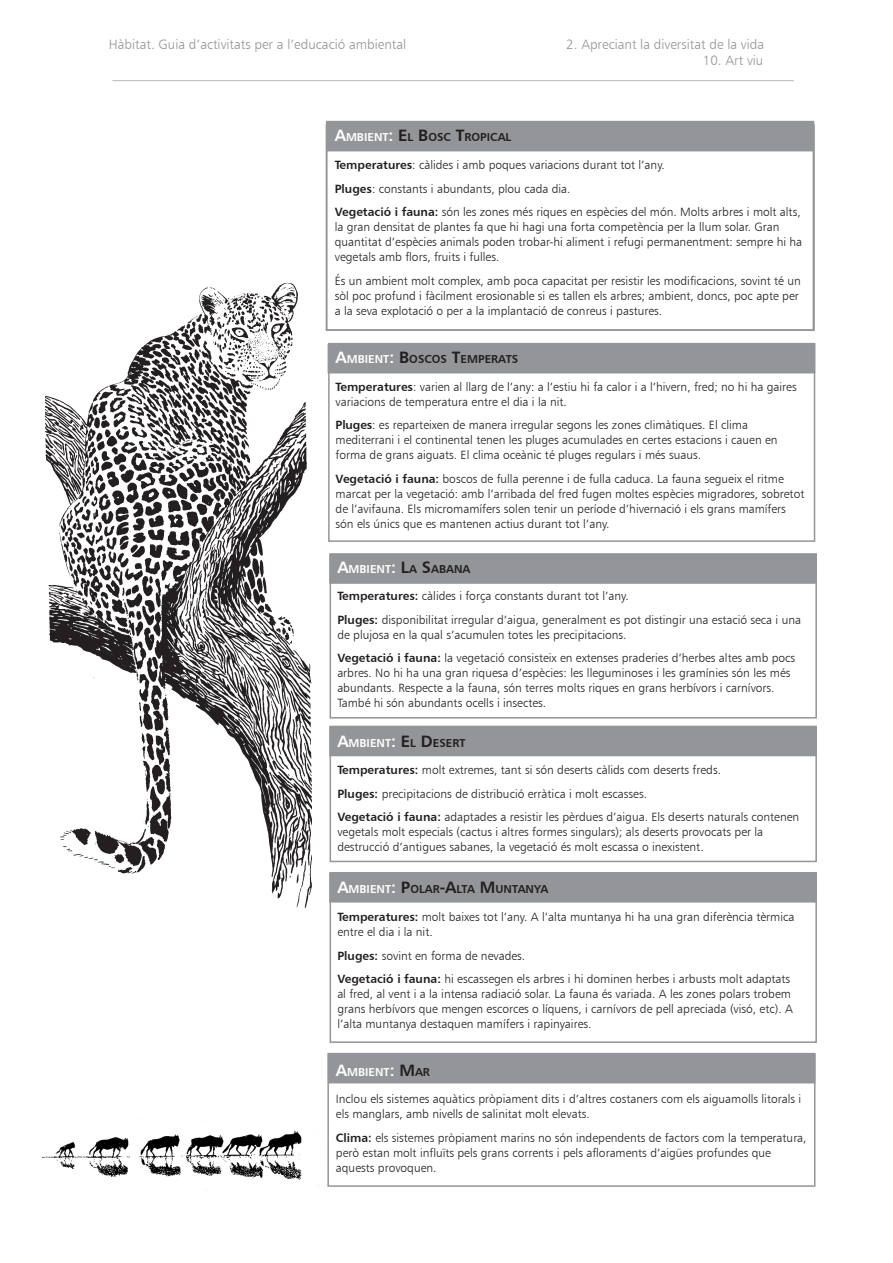
<style>
.page{position:relative;width:893px;height:1263px;background:#fff}
.page>*{position:absolute;margin:0;border:0;box-sizing:border-box;transform-origin:0 0}
.t1{font:13.5px "Humanist 777 BT Light B";color:#939598}
._09_text_taula{font:12px/15px "Humanist 777 BT Light B";color:#231f20}
._08__sub2{font:11.55px "Humanist 777 BT Bold B";color:#231f20}
._08__sub2-2{font:11.55px "Humanist 777 BT Bold B";color:#fff}
.s1{font-size:16.5px;color:#fff}
.s2{color:#fff}
.s3{font-size:16.5px}
.s4{font-family:"Humanist 777 BT Bold B"}
.s5{font-size:16.5px;color:#231f20}
.s6{color:#231f20}
</style>
<div class="page">
<hr style="left:113px;top:80px;width:680px;height:1px;background:#c0c0c0">
<img style="left:41px;top:1116px;width:278px;height:74px">
<div style="left:328px;top:344px;width:487px;height:29px;background:#939598"></div>
<div style="left:328px;top:343px;width:487px;height:199px;border:2px solid #939598"></div>
<img style="left:45px;top:283px;width:267px;height:625px">
<div style="left:329px;top:554px;width:488px;height:30px;background:#939598;border:2px solid #939598"></div>
<div style="left:330px;top:553px;width:487px;height:165px;border:2px solid #939598"></div>
<div style="left:326px;top:124px;width:489px;height:207px;background:#fff;border:2px solid #939598"></div>
<div style="left:326px;top:122px;width:488px;height:29px;background:#939598"></div>
<div style="left:326px;top:121px;width:488px;height:210px;border:2px solid #939598"></div>
<div style="left:329px;top:726px;width:488px;height:30px;background:#939598"></div>
<div style="left:330px;top:726px;width:487px;height:136px;border:2px solid #939598"></div>
<div style="left:329px;top:873px;width:488px;height:29px;background:#939598"></div>
<div style="left:330px;top:872px;width:487px;height:171px;border:2px solid #939598"></div>
<div style="left:328px;top:1054px;width:487px;height:29px;background:#939598"></div>
<div style="left:327px;top:1053px;width:488px;height:134px;border:2px solid #939598"></div>
<p class="t1" style="left:109px;top:36px;width:299px">Hàbitat. Guia d’activitats per a l’educació ambiental</p>
<p class="t1" style="left:566px;top:36px;width:199px">2. Apreciant la diversitat de la vida</p>
<p class="t1" style="left:703px;top:52px;width:62px">10. Art viu</p>
<p class="_08__sub2" style="left:335px;top:130px;width:171px"><span class="s1">A</span><span class="s2">MBIENT</span><span class="s1">:</span> <span class="s3">E</span> L <span class="s3">B</span>OSC <span class="s3">T</span>ROPICAL</p>
<p class="_09_text_taula" style="left:335px;top:157px;width:332px"><span class="s4">Temperatures</span>: càlides i amb poques variacions durant tot l’any.</p>
<p class="_09_text_taula" style="left:335px;top:181px;width:237px"><span class="s4">Pluges</span>: constants i abundants, plou cada dia.</p>
<p class="_09_text_taula" style="left:335px;top:204px;width:469px"><span class="s4">Vegetació i fauna:</span> són les zones més riques en espècies del món. Molts arbres i molt alts, la gran densitat de plantes fa que hi hagi una forta competència per la llum solar. Gran quantitat d’espècies animals poden trobar-hi aliment i refugi permanentment: sempre hi ha vegetals amb flors, fruits i fulles.</p>
<p class="_09_text_taula" style="left:335px;top:273px;width:467px">És un ambient molt complex, amb poca capacitat per resistir les modificacions, sovint té un sòl poc profund i fàcilment erosionable si es tallen els arbres; ambient, doncs, poc apte per a la seva explotació o per a la implantació de conreus i pastures.</p>
<p class="_08__sub2" style="left:336px;top:352px;width:184px"><span class="s1">A</span><span class="s2">MBIENT</span><span class="s1">:</span> <span class="s3">B</span>OSCOS <span class="s3">T</span>EMPERATS</p>
<p class="_09_text_taula" style="left:336px;top:379px;width:463px"><span class="s4">Temperatures</span>: varien al llarg de l’any: a l’estiu hi fa calor i a l’hivern, fred; no hi ha gaires variacions de temperatura entre el dia i la nit.</p>
<p class="_09_text_taula" style="left:336px;top:417px;width:444px"><span class="s4">Pluges</span>: es reparteixen de manera irregular segons les zones climàtiques. El clima mediterrani i el continental tenen les pluges acumulades en certes estacions i cauen en forma de grans aiguats. El clima oceànic té pluges regulars i més suaus.</p>
<p class="_09_text_taula" style="left:336px;top:471px;width:470px"><span class="s4">Vegetació i fauna:</span> boscos de fulla perenne i de fulla caduca. La fauna segueix el ritme marcat per la vegetació: amb l’arribada del fred fugen moltes espècies migradores, sobretot de l’avifauna. Els micromamífers solen tenir un període d’hivernació i els grans mamífers són els únics que es mantenen actius durant tot l’any.</p>
<p class="_08__sub2-2" style="left:337px;top:561px;width:135px"><span class="s3">A</span>MBIENT<span class="s3">:</span> <span class="s5">L</span><span class="s6">A</span> <span class="s5">S</span><span class="s6">ABANA</span></p>
<p class="_09_text_taula" style="left:337px;top:588px;width:293px"><span class="s4">Temperatures:</span> càlides i força constants durant tot l’any.</p>
<p class="_09_text_taula" style="left:337px;top:612px;width:465px"><span class="s4">Pluges:</span> disponibilitat irregular d’aigua, generalment es pot distingir una estació seca i una de plujosa en la qual s’acumulen totes les precipitacions.</p>
<p class="_09_text_taula" style="left:337px;top:650px;width:459px"><span class="s4">Vegetació i fauna:</span> la vegetació consisteix en extenses praderies d’herbes altes amb pocs arbres. No hi ha una gran riquesa d’espècies: les lleguminoses i les gramínies són les més abundants. Respecte a la fauna, són terres molts riques en grans herbívors i carnívors.<br>També hi són abundants ocells i insectes.</p>
<p class="_08__sub2-2" style="left:337px;top:735px;width:130px"><span class="s3">A</span>MBIENT<span class="s3">:</span> <span class="s5">E</span> <span class="s6">L</span> <span class="s5">D</span><span class="s6">ESERT</span></p>
<p class="_09_text_taula" style="left:337px;top:762px;width:385px"><span class="s4">Temperatures:</span> molt extremes, tant si són deserts càlids com deserts freds.</p>
<p class="_09_text_taula" style="left:337px;top:786px;width:311px"><span class="s4">Pluges:</span> precipitacions de distribució erràtica i molt escasses.</p>
<p class="_09_text_taula" style="left:337px;top:809px;width:463px"><span class="s4">Vegetació i fauna:</span> adaptades a resistir les pèrdues d’aigua. Els deserts naturals contenen vegetals molt especials (cactus i altres formes singulars); als deserts provocats per la destrucció d’antigues sabanes, la vegetació és molt escassa o inexistent.</p>
<p class="_08__sub2" style="left:337px;top:882px;width:213px"><span class="s1">A</span><span class="s2">MBIENT</span><span class="s1">:</span> <span class="s3">P</span>OLAR<span class="s3">-A</span>LTA <span class="s3">M</span> UNTANYA</p>
<p class="_09_text_taula" style="left:337px;top:909px;width:458px"><span class="s4">Temperatures:</span> molt baixes tot l’any. A l’alta muntanya hi ha una gran diferència tèrmica entre el dia i la nit.</p>
<p class="_09_text_taula" style="left:337px;top:948px;width:189px"><span class="s4">Pluges:</span> sovint en forma de nevades.</p>
<p class="_09_text_taula" style="left:337px;top:971px;width:457px"><span class="s4">Vegetació i fauna:</span> hi escassegen els arbres i hi dominen herbes i arbusts molt adaptats al fred, al vent i a la intensa radiació solar. La fauna és variada. A les zones polars trobem grans herbívors que mengen escorces o líquens, i carnívors de pell apreciada (visó, etc). A l’alta muntanya destaquen mamífers i rapinyaires.</p>
<p class="_08__sub2-2" style="left:336px;top:1064px;width:96px"><span class="s3">A</span>MBIENT<span class="s3">:</span> <span class="s5">M</span><span class="s6">AR</span></p>
<p class="_09_text_taula" style="left:336px;top:1091px;width:467px">Inclou els sistemes aquàtics pròpiament dits i d’altres costaners com els aiguamolls litorals i els manglars, amb nivells de salinitat molt elevats.</p>
<p class="_09_text_taula" style="left:336px;top:1130px;width:472px"><span class="s4">Clima:</span> els sistemes pròpiament marins no són independents de factors com la temperatura, però estan molt influïts pels grans corrents i pels afloraments d’aigües profundes que aquests provoquen.</p>
</div>
